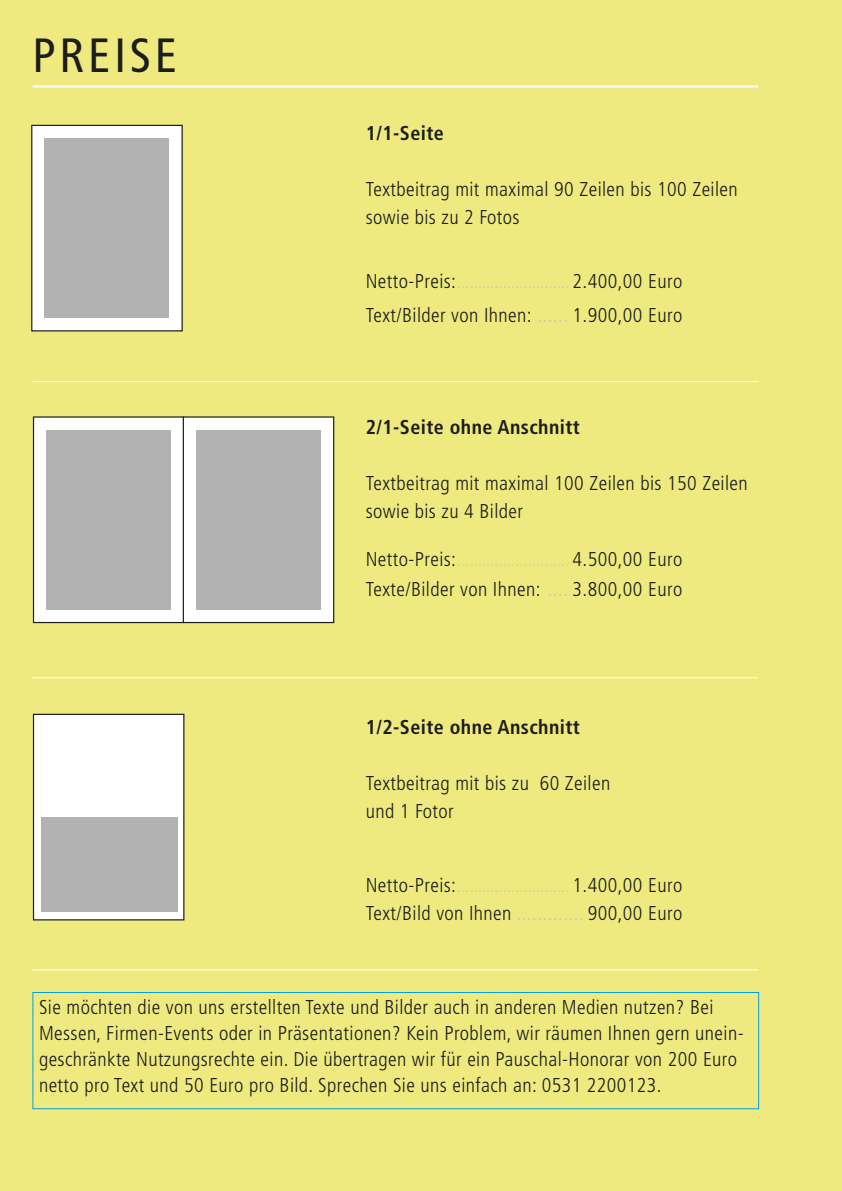
<style>
.page{position:relative;width:842px;height:1191px;background:#eeea7f}
.page>*{position:absolute;margin:0;border:0;box-sizing:border-box;transform-origin:0 0}
.t1{font:condensed 48px "Frutiger LT Std";letter-spacing:.08em;color:#1d1d1b}
.t2{font:300 condensed 20px/28px "Frutiger LT Std";letter-spacing:.02em;color:#1d1d1b}
.t3{font:700 condensed 20px "Frutiger LT Std";letter-spacing:.02em;color:#1d1d1b}
.t4{font:300 condensed 16px "Frutiger LT Std";color:#c7c7c6}
.s1{font-size:20px;color:#1d1d1b}
.s2{color:#c7c7c6}
</style>
<div class="page">
<hr style="left:33px;top:85px;width:725px;height:2px;background:#fff">
<div style="left:32px;top:125px;width:150px;height:206px;background:#fff"></div>
<div style="left:31px;top:125px;width:152px;height:206px;border:1px solid #1d1d1b"></div>
<div style="left:45px;top:138px;width:124px;height:180px;background:#b2b2b2"></div>
<div style="left:34px;top:417px;width:150px;height:205px;background:#fff"></div>
<div style="left:33px;top:416px;width:151px;height:207px;border:1px solid #1d1d1b"></div>
<div style="left:47px;top:429px;width:124px;height:180px;background:#b2b2b2"></div>
<div style="left:183px;top:417px;width:151px;height:205px;background:#fff"></div>
<div style="left:183px;top:416px;width:151px;height:207px;border:1px solid #1d1d1b"></div>
<div style="left:196px;top:429px;width:124px;height:180px;background:#b2b2b2"></div>
<div style="left:34px;top:714px;width:150px;height:206px;background:#fff"></div>
<div style="left:33px;top:713px;width:151px;height:207px;border:1px solid #1d1d1b"></div>
<div style="left:41px;top:817px;width:136px;height:95px;background:#b2b2b2"></div>
<hr style="left:33px;top:381px;width:725px;height:1px;background:#fff">
<hr style="left:33px;top:677px;width:725px;height:1px;background:#fff">
<hr style="left:33px;top:969px;width:725px;height:1px;background:#fff">
<div style="left:32px;top:992px;width:727px;height:117px;border:1px solid #009fe3"></div>
<h1 class="t1" style="left:33px;top:28px;width:146px">PREISE</h1>
<p class="t3" style="left:366px;top:121px;width:80px">1/1-Seite</p>
<p class="t2" style="left:366px;top:175px;width:373px">Textbeitrag mit maximal 90 Zeilen bis 100 Zeilen sowie bis zu 2 Fotos</p>
<p class="t4" style="left:366px;top:273px;width:318px"><span class="s1">Netto-Preis:</span>........................... <span class="s1">2.400,00 Euro</span></p>
<p class="t2" style="left:366px;top:301px;width:318px">Text/Bilder von Ihnen: <span class="s2">......</span> 1.900,00 Euro</p>
<p class="t3" style="left:366px;top:415px;width:216px">2/1-Seite ohne Anschnitt</p>
<p class="t2" style="left:366px;top:469px;width:383px">Textbeitrag mit maximal 100 Zeilen bis 150 Zeilen sowie bis zu 4 Bilder</p>
<p class="t4" style="left:366px;top:551px;width:318px"><span class="s1">Netto-Preis:</span>........................... <span class="s1">4.500,00 Euro</span></p>
<p class="t2" style="left:366px;top:575px;width:318px">Texte/Bilder von Ihnen: <span class="s2">....</span> 3.800,00 Euro</p>
<p class="t3" style="left:366px;top:715px;width:216px">1/2-Seite ohne Anschnitt</p>
<p class="t2" style="left:366px;top:769px;width:246px">Textbeitrag mit bis zu 60 Zeilen und 1 Fotor</p>
<p class="t4" style="left:366px;top:877px;width:318px"><span class="s1">Netto-Preis:</span>........................... <span class="s1">1.400,00 Euro</span></p>
<p class="t2" style="left:366px;top:899px;width:318px">Text/Bild von Ihnen <span class="s2">.............</span> 900,00 Euro</p>
<p class="t2" style="left:39px;top:994px;width:706px;line-height:26px">Sie möchten die von uns erstellten Texte und Bilder auch in anderen Medien nutzen? Bei Messen, Firmen-Events oder in Präsentationen? Kein Problem, wir räumen Ihnen gern unein&shy;geschränkte Nutzungsrechte ein. Die übertragen wir für ein Pauschal-Honorar von 200 Euro netto pro Text und 50 Euro pro Bild. Sprechen Sie uns einfach an: 0531 2200123.</p>
</div>
